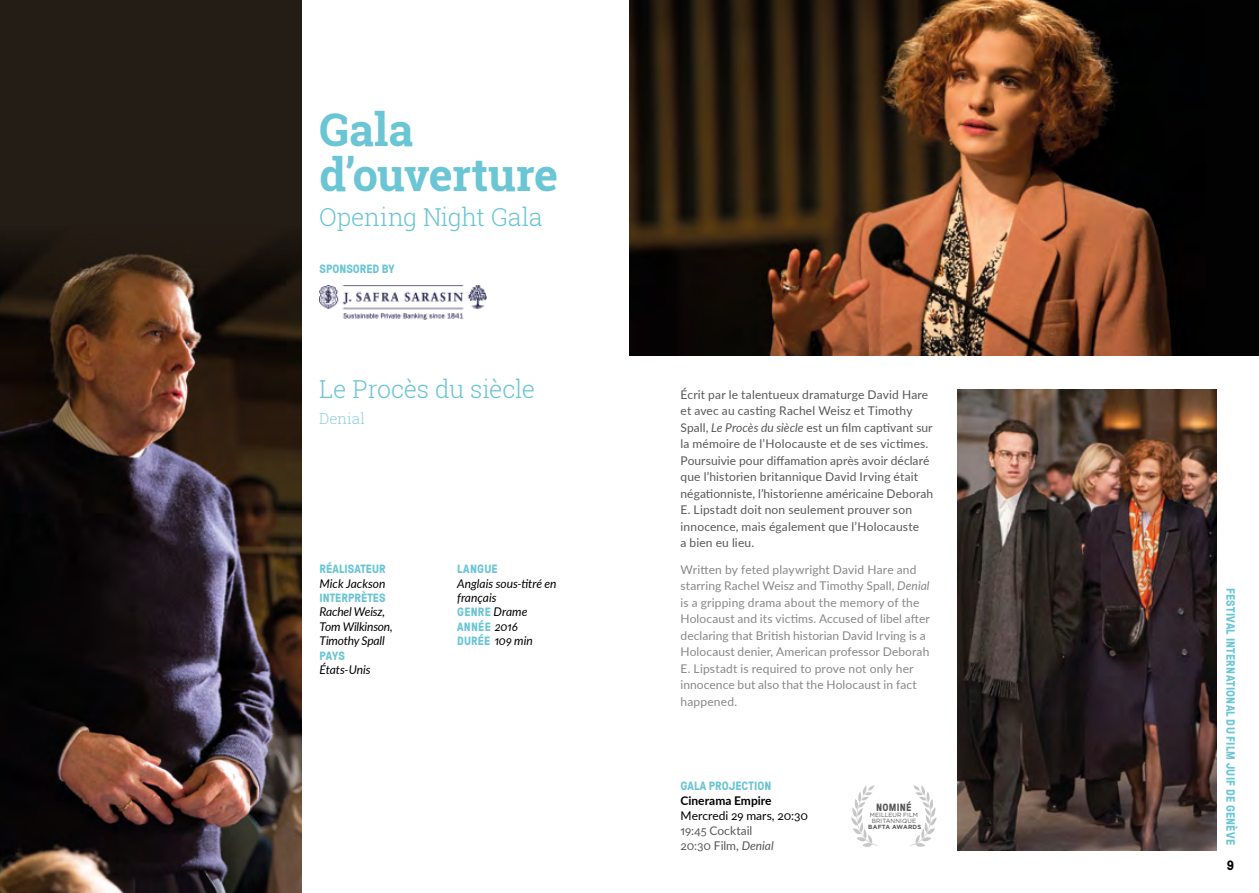
<style>
.page{position:relative;width:1259px;height:893px;background:#fff}
.page>*{position:absolute;margin:0;border:0;box-sizing:border-box;transform-origin:0 0}
.t1{font:700 45px/45px "Roboto Slab";letter-spacing:-.01em;color:#6ac5d4}
.t2{font:300 24.75px "Roboto Slab";letter-spacing:-.01em;color:#6ac5d4}
.t3{font:300 15px "Roboto Slab";letter-spacing:.005em;color:#92d1de}
.t4{font:700 13.5px "GT Pressura";color:#000}
.t5{font:12px/16.5px "Lato";letter-spacing:.01em;color:#575756}
.t6{font:12px/16.5px "Lato";letter-spacing:.005em;color:#878787}
.t7{font:700 12px/14.4px "GT Pressura";letter-spacing:.015em;color:#6ac5d4}
.t8{font:italic 12px/14.4px "Lato";letter-spacing:-.005em;color:#000}
.t9{font:12px "Lato";letter-spacing:-.005em;color:#000}
.t10{font:700 12px "Lato";color:#000}
.t11{font:700 10.5px "GT Pressura";letter-spacing:.02em;color:#575756}
.t12{font:6px/6px "Gotham";letter-spacing:.015em;color:#575756;text-align:center}
.t13{font:700 6px "Gotham";letter-spacing:.02em;color:#575756}
.s1{font-family:"Lato";font-weight:400;font-style:italic;color:#000}
.s2{font-family:"GT Pressura";font-weight:700;font-style:normal;color:#6ac5d4}
.s3{font-style:italic}
</style>
<div class="page">
<img style="left:957px;top:389px;width:259px;height:461px">
<img style="left:629px;top:0;width:630px;height:356px">
<div style="left:0;top:0;width:302px;height:893px;background:#241d15"></div>
<img style="left:0;top:245px;width:302px;height:648px">
<svg style="left:851px;top:785px;width:26px;height:62px"></svg>
<svg style="left:910px;top:785px;width:26px;height:62px"></svg>
<img style="left:319px;top:286px;width:167px;height:33px">
<h1 class="t1" style="left:319px;top:106px;width:240px">Gala d’ouverture</h1>
<h2 class="t2" style="left:319px;top:200px;width:225px">Opening Night Gala</h2>
<p class="t7" style="left:319px;top:261px;width:76px">SPONSORED BY</p>
<h2 class="t2" style="left:319px;top:372px;width:218px">Le Procès du siècle</h2>
<p class="t3" style="left:319px;top:408px;width:48px">Denial</p>
<p class="t7" style="left:319px;top:561px;width:68px">RÉALISATEUR</p>
<p class="t8" style="left:319px;top:576px;width:67px">Mick Jackson</p>
<p class="t7" style="left:319px;top:590px;width:67px">INTERPRÈTES</p>
<p class="t8" style="left:319px;top:604px;width:75px">Rachel Weisz,<br>Tom Wilkinson,<br>Timothy Spall</p>
<p class="t7" style="left:319px;top:648px;width:27px">PAYS</p>
<p class="t8" style="left:319px;top:662px;width:53px">États-Unis</p>
<p class="t7" style="left:457px;top:561px;width:42px">LANGUE</p>
<p class="t8" style="left:457px;top:576px;width:101px">Anglais sous-titré en français</p>
<p class="t7" style="left:457px;top:605px;width:72px">GENRE <span class="s1">Drame<br></span>ANNÉE <span class="s1">2016</span></p>
<p class="t8" style="left:457px;top:633px;width:77px"><span class="s2">DURÉE</span> 109 min</p>
<p class="t5" style="left:680px;top:386px;width:254px">Écrit par le talentueux dramaturge David Hare et avec au casting Rachel Weisz et Timothy Spall, <span class="s3">Le Procès du siècle</span> est un film captivant sur la mémoire de l’Holocauste et de ses victimes.<br>Poursuivie pour diffamation après avoir déclaré que l’historien britannique David Irving était négationniste, l’historienne américaine Deborah E. Lipstadt doit non seulement prouver son innocence, mais également que l’Holocauste<br>a bien eu lieu.</p>
<p class="t6" style="left:680px;top:561px;width:251px">Written by feted playwright David Hare and starring Rachel Weisz and Timothy Spall, <span class="s3">Denial </span>is a gripping drama about the memory of the Holocaust and its victims. Accused of libel after declaring that British historian David Irving is a Holocaust denier, American professor Deborah E. Lipstadt is required to prove not only her innocence but also that the Holocaust in fact happened.</p>
<p class="t7" style="left:680px;top:779px;width:92px">GALA PROJECTION</p>
<p class="t10" style="left:680px;top:792px;width:93px">Cinerama Empire</p>
<p class="t9" style="left:680px;top:807px;width:129px">Mercredi 29 mars, 20:30</p>
<p class="t5" style="left:680px;top:823px;width:95px;line-height:15px">19:45 Cocktail<br>20:30 Film, <span class="s3">Denial</span></p>
<p class="t11" style="left:876px;top:799px;width:37px">NOMINÉ</p>
<p class="t12" style="left:870px;top:811px;width:50px">MEILLEUR FILM<br>BRITANNIQUE</p>
<p class="t13" style="left:868px;top:822px;width:54px">BAFTA AWARDS</p>
<p class="t7" style="left:1238px;top:588px;width:259px;rotate:90deg">FESTIVAL INTERNATIONAL DU FILM JUIF DE GENÈVE</p>
<p class="t4" style="left:1226px;top:856px;width:9px">9</p>
</div>
